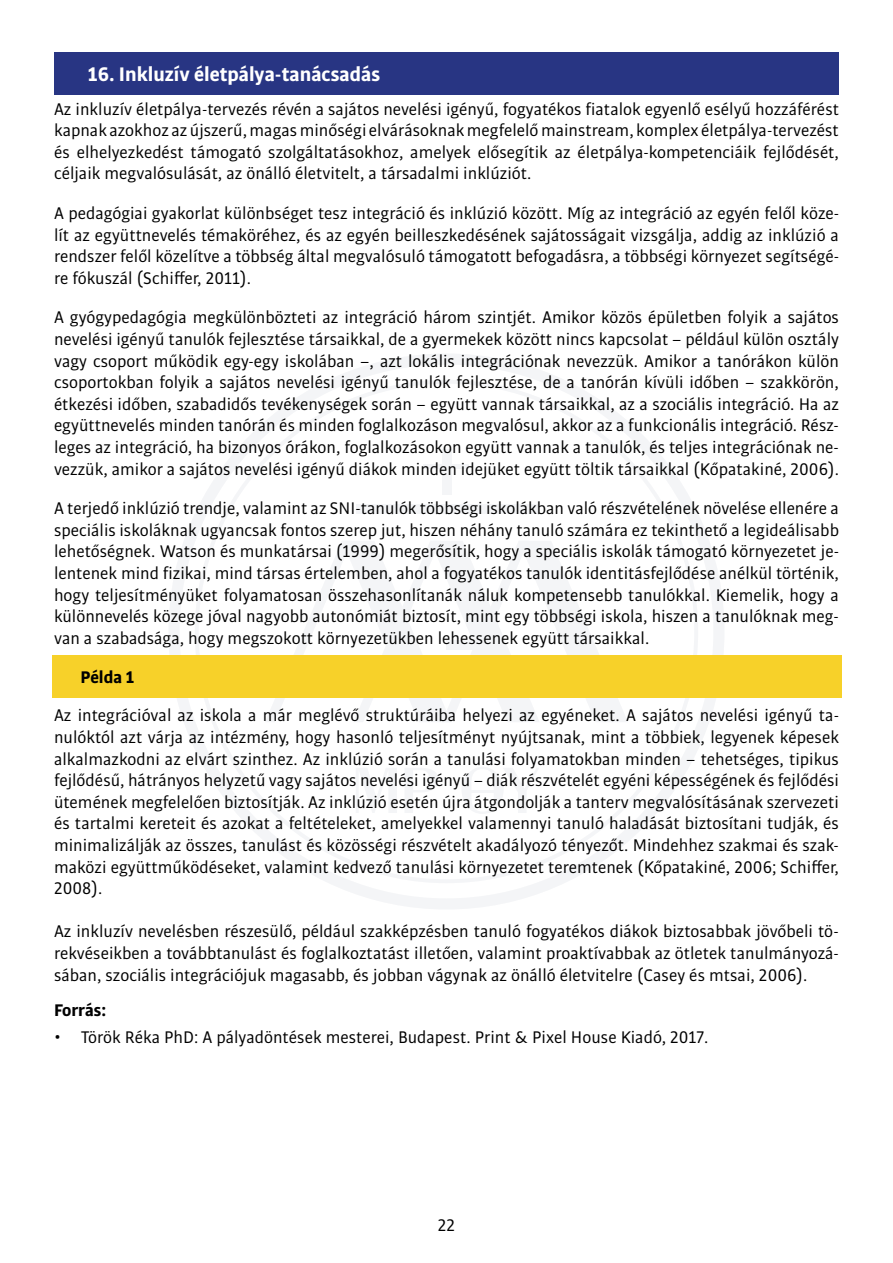
<style>
.page{position:relative;width:893px;height:1263px;background:#fff}
.page>*{position:absolute;margin:0;border:0;box-sizing:border-box;transform-origin:0 0}
.t1{font:700 21px "Bulo";color:#fff}
.t2{font:18px/21.6px "Bulo";color:#000;text-align:justify}
.t3{font:700 18px "Bulo";color:#000}
</style>
<div class="page">
<svg style="left:168px;top:354px;width:556px;height:555px"></svg>
<svg style="left:265px;top:541px;width:363px;height:181px"></svg>
<div style="left:424px;top:464px;width:45px;height:5px;background:#f4f5f7"></div>
<div style="left:442px;top:450px;width:9px;height:45px;background:#f4f5f7"></div>
<svg style="left:356px;top:768px;width:41px;height:45px"></svg>
<svg style="left:404px;top:768px;width:35px;height:45px"></svg>
<svg style="left:461px;top:767px;width:78px;height:47px"></svg>
<hr style="left:468px;top:790px;width:30px;height:2px;background:#1c2f5c">
<div style="left:54px;top:52px;width:785px;height:43px;background:#283583"></div>
<div style="left:52px;top:655px;width:789px;height:42px;background:#f7d129"></div>
<p class="t1" style="left:88px;top:61px;width:294px">16. Inkluzív életpálya-tanácsadás</p>
<p class="t2" style="left:54px;top:98px;width:786px">Az inkluzív életpálya-tervezés révén a sajátos nevelési igényű, fogyatékos fiatalok egyenlő esélyű hozzáférést kapnak azokhoz az újszerű, magas minőségi elvárásoknak megfelelő mainstream, komplex életpálya-tervezést és elhelyezkedést támogató szolgáltatásokhoz, amelyek elősegítik az életpálya-kompetenciáik fejlődését, céljaik megvalósulását, az önálló életvitelt, a társadalmi inklúziót.</p>
<p class="t2" style="left:54px;top:202px;width:786px">A pedagógiai gyakorlat különbséget tesz integráció és inklúzió között. Míg az integráció az egyén felől köze&shy;lít az együttnevelés témaköréhez, és az egyén beilleszkedésének sajátosságait vizsgálja, addig az inklúzió a rendszer felől közelítve a többség által megvalósuló támogatott befogadásra, a többségi környezet segítségé&shy;re fókuszál (Schiffer, 2011).</p>
<p class="t2" style="left:54px;top:306px;width:787px">A gyógypedagógia megkülönbözteti az integráció három szintjét. Amikor közös épületben folyik a sajátos nevelési igényű tanulók fejlesztése társaikkal, de a gyermekek között nincs kapcsolat – például külön osztály vagy csoport működik egy-egy iskolában –, azt lokális integrációnak nevezzük. Amikor a tanórákon külön csoportokban folyik a sajátos nevelési igényű tanulók fejlesztése, de a tanórán kívüli időben – szakkörön, étkezési időben, szabadidős tevékenységek során – együtt vannak társaikkal, az a szociális integráció. Ha az együttnevelés minden tanórán és minden foglalkozáson megvalósul, akkor az a funkcionális integráció. Rész&shy;leges az integráció, ha bizonyos órákon, foglalkozásokon együtt vannak a tanulók, és teljes integrációnak ne&shy;vezzük, amikor a sajátos nevelési igényű diákok minden idejüket együtt töltik társaikkal (Kőpatakiné, 2006).</p>
<p class="t2" style="left:54px;top:497px;width:786px">A terjedő inklúzió trendje, valamint az SNI-tanulók többségi iskolákban való részvételének növelése ellenére a speciális iskoláknak ugyancsak fontos szerep jut, hiszen néhány tanuló számára ez tekinthető a legideálisabb lehetőségnek. Watson és munkatársai (1999) megerősítik, hogy a speciális iskolák támogató környezetet je&shy;lentenek mind fizikai, mind társas értelemben, ahol a fogyatékos tanulók identitásfejlődése anélkül történik, hogy teljesítményüket folyamatosan összehasonlítanák náluk kompetensebb tanulókkal. Kiemelik, hogy a különnevelés közege jóval nagyobb autonómiát biztosít, mint egy többségi iskola, hiszen a tanulóknak meg&shy;van a szabadsága, hogy megszokott környezetükben lehessenek együtt társaikkal.</p>
<p class="t3" style="left:80px;top:665px;width:55px">Példa 1</p>
<p class="t2" style="left:54px;top:704px;width:786px">Az integrációval az iskola a már meglévő struktúráiba helyezi az egyéneket. A sajátos nevelési igényű ta&shy;nulóktól azt várja az intézmény, hogy hasonló teljesítményt nyújtsanak, mint a többiek, legyenek képesek alkalmazkodni az elvárt szinthez. Az inklúzió során a tanulási folyamatokban minden – tehetséges, tipikus fejlődésű, hátrányos helyzetű vagy sajátos nevelési igényű – diák részvételét egyéni képességének és fejlődési ütemének megfelelően biztosítják. Az inklúzió esetén újra átgondolják a tanterv megvalósításának szervezeti és tartalmi kereteit és azokat a feltételeket, amelyekkel valamennyi tanuló haladását biztosítani tudják, és minimalizálják az összes, tanulást és közösségi részvételt akadályozó tényezőt. Mindehhez szakmai és szak&shy;maközi együttműködéseket, valamint kedvező tanulási környezetet teremtenek (Kőpatakiné, 2006; Schiffer, 2008).</p>
<p class="t2" style="left:54px;top:920px;width:786px">Az inkluzív nevelésben részesülő, például szakképzésben tanuló fogyatékos diákok biztosabbak jövőbeli tö&shy;rekvéseikben a továbbtanulást és foglalkoztatást illetően, valamint proaktívabbak az ötletek tanulmányozá&shy;sában, szociális integrációjuk magasabb, és jobban vágynak az önálló életvitelre (Casey és mtsai, 2006).</p>
<p class="t3" style="left:54px;top:998px;width:54px">Forrás:</p>
<p class="t2" style="left:54px;top:1026px;width:656px">• Török Réka PhD: A pályadöntések mesterei, Budapest. Print &amp; Pixel House Kiadó, 2017.</p>
<p class="t2" style="left:438px;top:1214px;width:19px">22</p>
</div>
